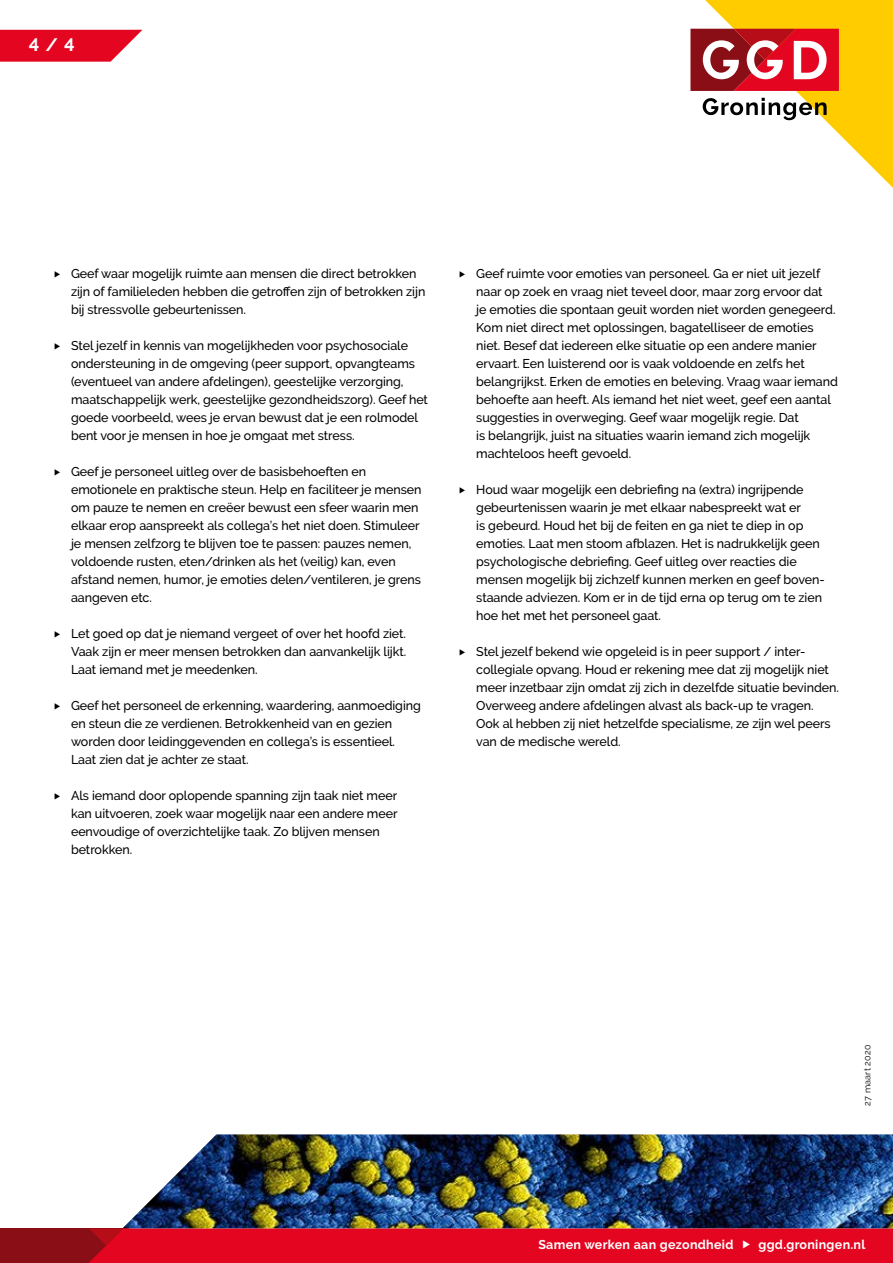
<style>
.page{position:relative;width:893px;height:1263px;background:#fff}
.page>*{position:absolute;margin:0;border:0;box-sizing:border-box;transform-origin:0 0}
.t1{font:700 18px "Raleway";color:#fff}
.t2{font:500 12.75px/18px "Raleway";letter-spacing:-.005em;color:#000}
.t3{font:700 12.75px "Raleway";letter-spacing:.025em;color:#fff}
.t4{font:9px "Raleway";letter-spacing:.02em;color:#000}
</style>
<div class="page">
<img style="left:123px;top:1134px;width:770px;height:94px">
<div style="left:0;top:1228px;width:129px;height:35px;background:#8a0e16"></div>
<svg style="left:0;top:30px;width:142px;height:32px;background:#e7223b"></svg>
<svg style="left:690px;top:0;width:203px;height:188px"></svg>
<svg style="left:703px;top:98px;width:124px;height:22px"></svg>
<svg style="left:690px;top:29px;width:149px;height:62px"></svg>
<div style="left:89px;top:1228px;width:804px;height:35px;background:#e40521"></div>
<h1 class="t1" style="left:29px;top:35px;width:47px">4/4</h1>
<p class="t2" style="left:71px;top:264px;width:356px">Geef waar mogelijk ruimte aan mensen die direct betrokken zijn of familieleden hebben die getroffen zijn of betrokken zijn bij stressvolle gebeurtenissen.</p>
<p class="t2" style="left:71px;top:336px;width:358px">Stel jezelf in kennis van mogelijkheden voor psychosociale ondersteuning in de omgeving (peer support, opvangteams (eventueel van andere afdelingen), geestelijke verzorging, maatschappelijk werk, geestelijke gezondheidszorg). Geef het goede voorbeeld, wees je ervan bewust dat je een rolmodel bent voor je mensen in hoe je omgaat met stress.</p>
<p class="t2" style="left:71px;top:462px;width:352px">Geef je personeel uitleg over de basisbehoeften en emotionele en praktische steun. Help en faciliteer je mensen om pauze te nemen en creëer bewust een sfeer waarin men elkaar erop aanspreekt als collega’s het niet doen. Stimuleer je mensen zelfzorg te blijven toe te passen: pauzes nemen, voldoende rusten, eten/drinken als het (veilig) kan, even afstand nemen, humor, je emoties delen/ventileren, je grens aangeven etc.</p>
<p class="t2" style="left:71px;top:624px;width:337px;text-align:justify">Let goed op dat je niemand vergeet of over het hoofd ziet.<br>Vaak zijn er meer mensen betrokken dan aanvankelijk lijkt.<br>Laat iemand met je meedenken.</p>
<p class="t2" style="left:71px;top:696px;width:351px">Geef het personeel de erkenning, waardering, aanmoediging en steun die ze verdienen. Betrokkenheid van en gezien worden door leidinggevenden en collega’s is essentieel.<br>Laat zien dat je achter ze staat.</p>
<p class="t2" style="left:71px;top:786px;width:328px">Als iemand door oplopende spanning zijn taak niet meer kan uitvoeren, zoek waar mogelijk naar een andere meer eenvoudige of overzichtelijke taak. Zo blijven mensen betrokken.</p>
<p class="t2" style="left:476px;top:264px;width:363px">Geef ruimte voor emoties van personeel. Ga er niet uit jezelf naar op zoek en vraag niet teveel door, maar zorg ervoor dat<br>je emoties die spontaan geuit worden niet worden genegeerd.<br>Kom niet direct met oplossingen, bagatelliseer de emoties niet. Besef dat iedereen elke situatie op een andere manier ervaart. Een luisterend oor is vaak voldoende en zelfs het belangrijkst. Erken de emoties en beleving. Vraag waar iemand behoefte aan heeft. Als iemand het niet weet, geef een aantal suggesties in overweging. Geef waar mogelijk regie. Dat<br>is belangrijk, juist na situaties waarin iemand zich mogelijk machteloos heeft gevoeld.</p>
<p class="t2" style="left:476px;top:480px;width:350px">Houd waar mogelijk een debriefing na (extra) ingrijpende gebeurtenissen waarin je met elkaar nabespreekt wat er<br>is gebeurd. Houd het bij de feiten en ga niet te diep in op emoties. Laat men stoom afblazen. Het is nadrukkelijk geen psychologische debriefing. Geef uitleg over reacties die mensen mogelijk bij zichzelf kunnen merken en geef boven&shy;staande adviezen. Kom er in de tijd erna op terug om te zien hoe het met het personeel gaat.</p>
<p class="t2" style="left:476px;top:642px;width:364px">Stel jezelf bekend wie opgeleid is in peer support / inter&shy;collegiale opvang. Houd er rekening mee dat zij mogelijk niet meer inzetbaar zijn omdat zij zich in dezelfde situatie bevinden.<br>Overweeg andere afdelingen alvast als back-up te vragen.<br>Ook al hebben zij niet hetzelfde specialisme, ze zijn wel peers van de medische wereld.</p>
<p class="t4" style="left:862px;top:1106px;width:62px;rotate:-90deg">27 maart 2020</p>
<p class="t3" style="left:538px;top:1238px;width:197px">Samen werken aan gezondheid</p>
<p class="t3" style="left:758px;top:1238px;width:108px">ggd.groningen.nl</p>
</div>
